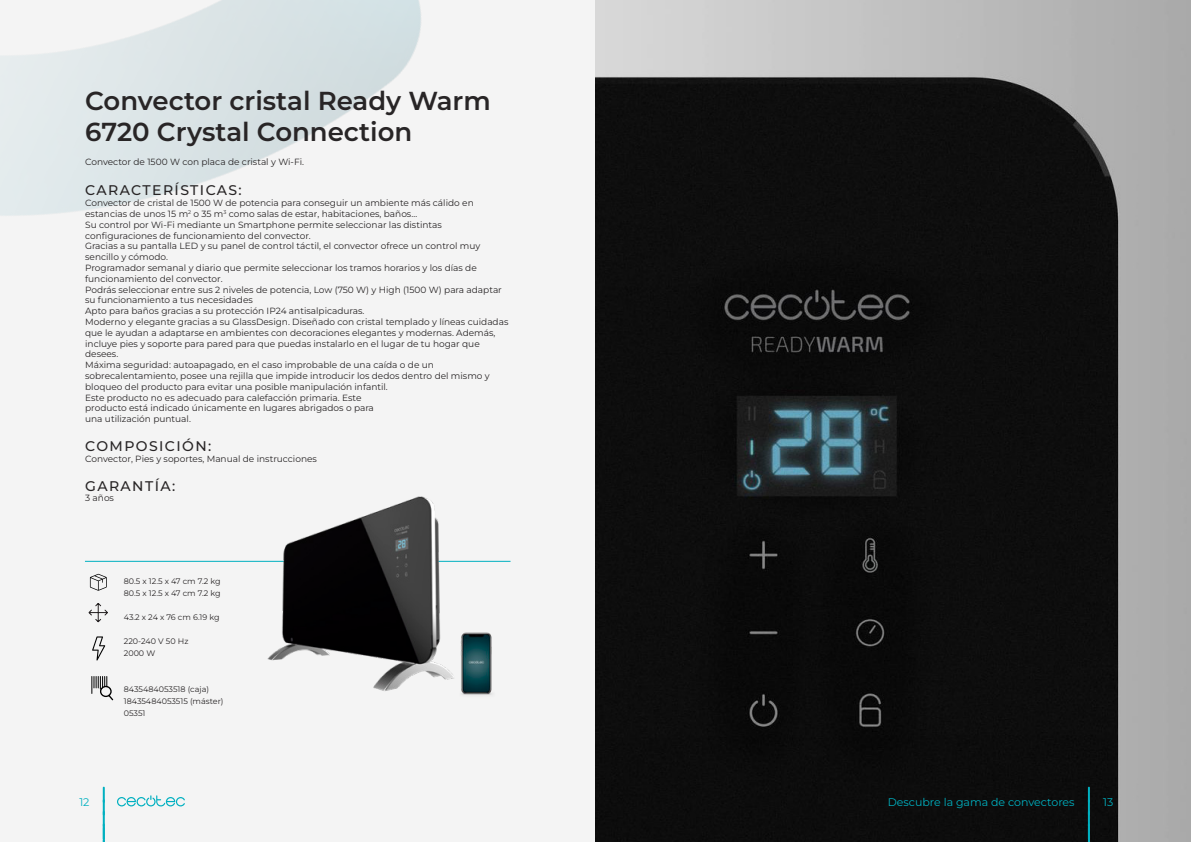
<style>
.page{position:relative;width:1191px;height:842px;background:#fff}
.page>*{position:absolute;margin:0;border:0;box-sizing:border-box;transform-origin:0 0}
.Nombre_-_Ficha{font:600 26px/31.2px "Montserrat";color:#282526}
.Titular_-_Ficha{font:500 14px "Montserrat";letter-spacing:.1em;color:#282526}
.Pestaña_A_-_Maestra{font:11px "Montserrat";color:#00b0c0}
.Body_-_Ficha{font:9px/10.8px "Montserrat";color:#282526}
.Descripción_-_Ficha{font:9px "Montserrat";color:#282526}
.Datos_Logísticos_-_Ficha{font:8px "Montserrat";color:#282526}
</style>
<div class="page">
<svg style="left:0;top:0;width:595px;height:842px;fill:#f4f4f4"></svg>
<img style="left:595px;top:0;width:596px;height:842px">
<svg style="left:92px;top:636px;width:13px;height:24px"></svg>
<svg style="left:91px;top:676px;width:23px;height:25px"></svg>
<svg style="left:90px;top:574px;width:17px;height:17px"></svg>
<hr style="left:85px;top:561px;width:425px;height:1px;background:#00b0c0">
<img style="left:249px;top:496px;width:261px;height:199px">
<svg style="left:88px;top:603px;width:20px;height:20px"></svg>
<svg style="left:117px;top:795px;width:68px;height:11px"></svg>
<svg style="left:1088px;top:787px;width:2px;height:55px"></svg>
<svg style="left:103px;top:787px;width:2px;height:55px"></svg>
<p class="Nombre_-_Ficha" style="left:85px;top:85px;width:407px">Convector cristal Ready Warm<br>6720 Crystal Connection</p>
<p class="Descripción_-_Ficha" style="left:85px;top:156px;width:220px">Convector de 1500 W con placa de cristal y Wi-Fi.</p>
<p class="Titular_-_Ficha" style="left:85px;top:181px;width:158px">CARACTERÍSTICAS:</p>
<p class="Body_-_Ficha" style="left:85px;top:197px;width:425px">Convector de cristal de 1500 W de potencia para conseguir un ambiente más cálido en estancias de unos 15 m<sup>2</sup> o 35 m<sup>3</sup> como salas de estar, habitaciones, baños…<br>Su control por Wi-Fi mediante un Smartphone permite seleccionar las distintas configuraciones de funcionamiento del convector.<br>Gracias a su pantalla LED y su panel de control táctil, el convector ofrece un control muy sencillo y cómodo.<br>Programador semanal y diario que permite seleccionar los tramos horarios y los días de funcionamiento del convector.<br>Podrás seleccionar entre sus 2 niveles de potencia, Low (750 W) y High (1500 W) para adaptar su funcionamiento a tus necesidades<br>Apto para baños gracias a su protección IP24 antisalpicaduras.<br>Moderno y elegante gracias a su GlassDesign. Diseñado con cristal templado y líneas cuidadas que le ayudan a adaptarse en ambientes con decoraciones elegantes y modernas. Además, incluye pies y soporte para pared para que puedas instalarlo en el lugar de tu hogar que desees.<br>Máxima seguridad: autoapagado, en el caso improbable de una caída o de un sobrecalentamiento, posee una rejilla que impide introducir los dedos dentro del mismo y bloqueo del producto para evitar una posible manipulación infantil.<br>Este producto no es adecuado para calefacción primaria. Este<br>producto está indicado únicamente en lugares abrigados o para<br>una utilización puntual.</p>
<p class="Titular_-_Ficha" style="left:85px;top:437px;width:128px">COMPOSICIÓN:</p>
<p class="Body_-_Ficha" style="left:85px;top:453px;width:233px">Convector, Pies y soportes, Manual de instrucciones</p>
<p class="Titular_-_Ficha" style="left:85px;top:476px;width:92px">GARANTÍA:</p>
<p class="Body_-_Ficha" style="left:85px;top:493px;width:30px">3 años</p>
<p class="Datos_Logísticos_-_Ficha" style="left:124px;top:576px;width:98px">80.5 x 12.5 x 47 cm 7.2 kg</p>
<p class="Datos_Logísticos_-_Ficha" style="left:124px;top:588px;width:98px">80.5 x 12.5 x 47 cm 7.2 kg</p>
<p class="Datos_Logísticos_-_Ficha" style="left:124px;top:612px;width:97px">43.2 x 24 x 76 cm 6.19 kg</p>
<p class="Datos_Logísticos_-_Ficha" style="left:124px;top:636px;width:66px">220-240 V 50 Hz</p>
<p class="Datos_Logísticos_-_Ficha" style="left:124px;top:648px;width:33px">2000 W</p>
<p class="Datos_Logísticos_-_Ficha" style="left:124px;top:684px;width:87px">8435484053518 (caja)</p>
<p class="Datos_Logísticos_-_Ficha" style="left:124px;top:696px;width:101px">18435484053515 (máster)</p>
<p class="Datos_Logísticos_-_Ficha" style="left:124px;top:708px;width:23px">05351</p>
<p class="Pestaña_A_-_Maestra" style="left:79px;top:795px;width:12px">12</p>
<p class="Pestaña_A_-_Maestra" style="left:887px;top:795px;width:188px">Descubre la gama de convectores</p>
<p class="Pestaña_A_-_Maestra" style="left:1103px;top:795px;width:12px">13</p>
</div>
